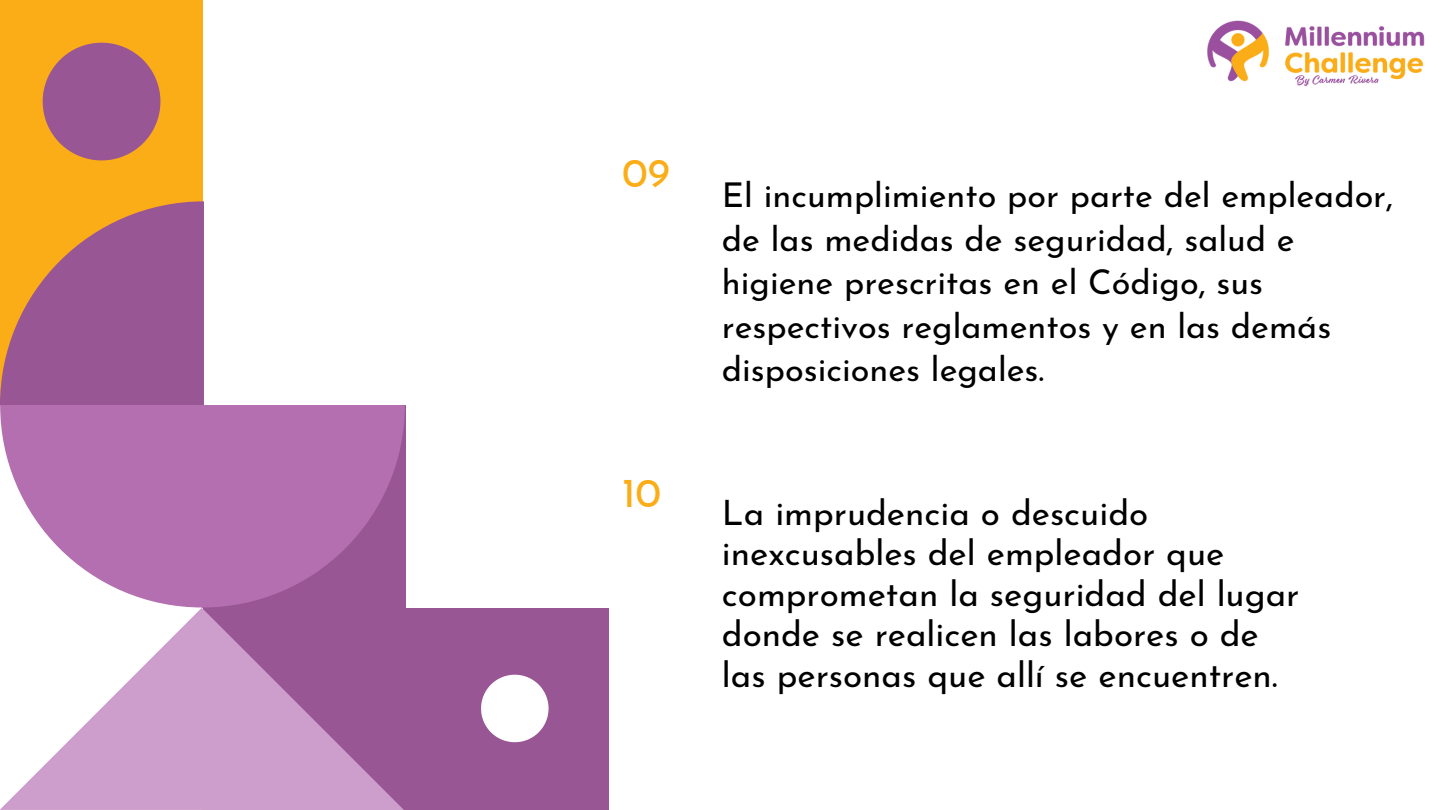
<style>
.page{position:relative;width:1440px;height:810px;background:#fff}
.page>*{position:absolute;margin:0;border:0;box-sizing:border-box;transform-origin:0 0}
.t1{font:41.2px "Josefin Sans";color:#fbad18}
.t2{font:35px/40.5px "Josefin Sans";color:#000}
.t3{font:34.2px/43.5px "Josefin Sans";color:#000}
</style>
<div class="page">
<div style="left:0;top:0;width:203px;height:406px;background:#fbad18"></div>
<div style="left:405px;top:608px;width:203px;height:202px;background:#995695"></div>
<svg style="left:43px;top:43px;width:117px;height:117px"></svg>
<svg style="left:481px;top:675px;width:68px;height:67px"></svg>
<svg style="left:0;top:608px;width:404px;height:202px"></svg>
<svg style="left:0;top:201px;width:204px;height:204px"></svg>
<svg style="left:0;top:405px;width:405px;height:203px;background:#b97cb6"></svg>
<img style="left:1207px;top:20px;width:218px;height:67px">
<p class="t1" style="left:622px;top:156px;width:49px">09</p>
<p class="t1" style="left:622px;top:477px;width:41px">10</p>
<p class="t3" style="left:722px;top:177px;width:673px">El incumplimiento por parte del empleador, de las medidas de seguridad, salud e higiene prescritas en el Código, sus respectivos reglamentos y en las demás disposiciones legales.</p>
<p class="t2" style="left:722px;top:496px;width:579px">La imprudencia o descuido inexcusables del empleador que comprometan la seguridad del lugar donde se realicen las labores o de las personas que allí se encuentren.</p>
</div>
